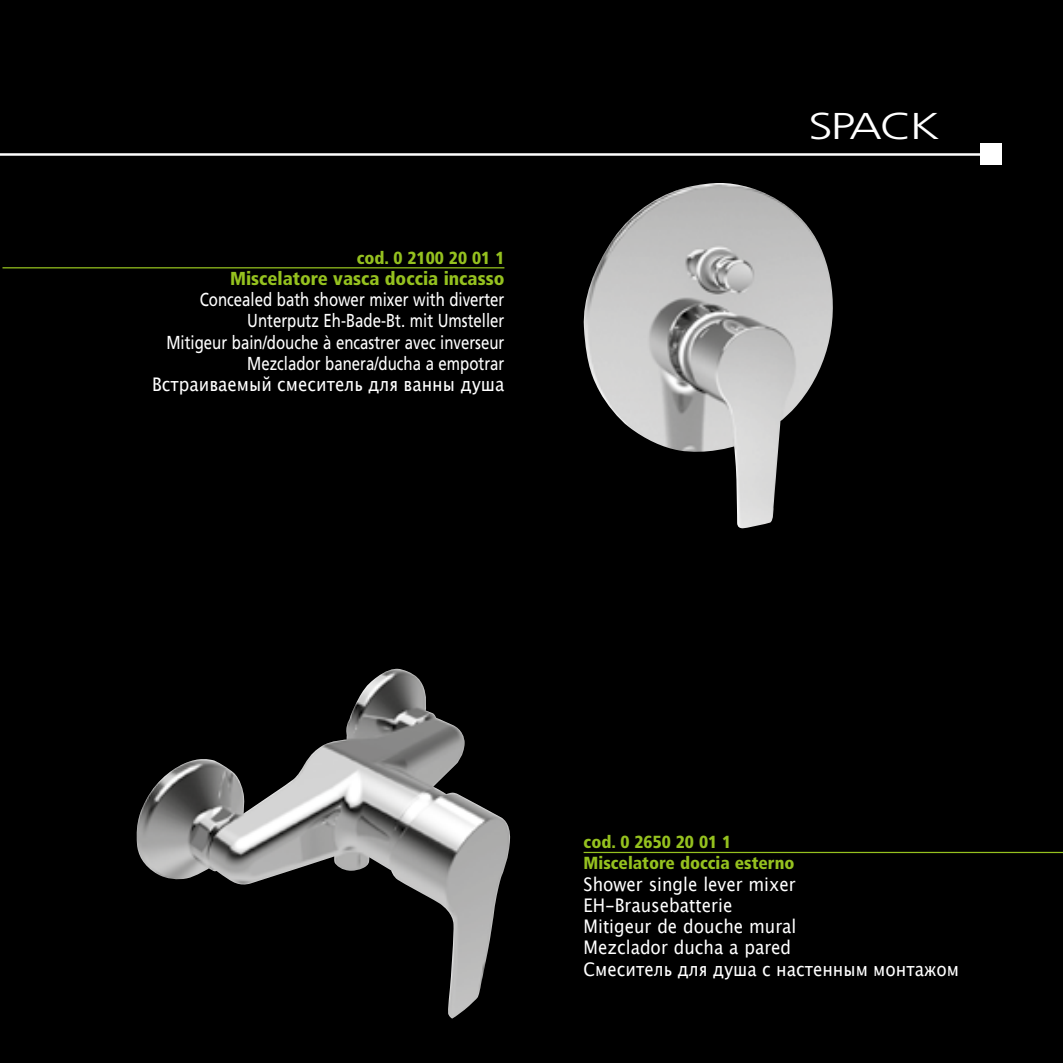
<style>
.page{position:relative;width:1063px;height:1063px;background:#000}
.page>*{position:absolute;margin:0;border:0;box-sizing:border-box;transform-origin:0 0}
.t1{font:300 37.25px "Frutiger";letter-spacing:-.045em;color:#fff;scale:1.3 1}
.t2{font:18.75px/21.2px "Lucida Grande";color:#fff;scale:.9 1}
.t3{font:18.75px/21.2px "Frutiger";color:#fff;text-align:right;scale:.8 1}
.t4{font:900 condensed 18.75px "Frutiger";color:#95c11f}
.t5{font:900 condensed 17.5px/21px "Frutiger";color:#95c11f}
</style>
<div class="page">
<hr style="left:0;top:153px;width:993px;height:3px;background:#fff">
<div style="left:980px;top:144px;width:22px;height:21px;background:#fff"></div>
<hr style="left:2px;top:267px;width:502px;height:1px;background:#95c11f">
<hr style="left:584px;top:852px;width:479px;height:1px;background:#95c11f">
<img style="left:583px;top:183px;width:250px;height:345px">
<img style="left:136px;top:669px;width:374px;height:350px">
<p class="t5" style="left:357px;top:247px;width:149px">cod. 0 2100 20 01 1</p>
<p class="t4" style="left:230px;top:267px;width:276px">Miscelatore vasca doccia incasso</p>
<p class="t3" style="left:166px;top:289px;width:424px">Concealed bath shower mixer with diverter Unterputz Eh-Bade-Bt. mit Umsteller<br>Mitigeur bain/douche à encastrer avec inverseur Mezclador banera/ducha a empotrar</p>
<p class="t2" style="left:152px;top:374px;width:393px">Встраиваемый смеситель для ванны душа</p>
<h1 class="t1" style="left:809px;top:105px;width:102px">SPACK</h1>
<p class="t5" style="left:584px;top:832px;width:212px">cod. 0 2650 20 01 1<br>Miscelatore doccia esterno</p>
<p class="t2" style="left:584px;top:874px;width:419px">Shower single lever mixer<br>EH-Brausebatterie<br>Mitigeur de douche mural<br>Mezclador ducha a pared<br>Смеситель для душа с настенным монтажом</p>
</div>
